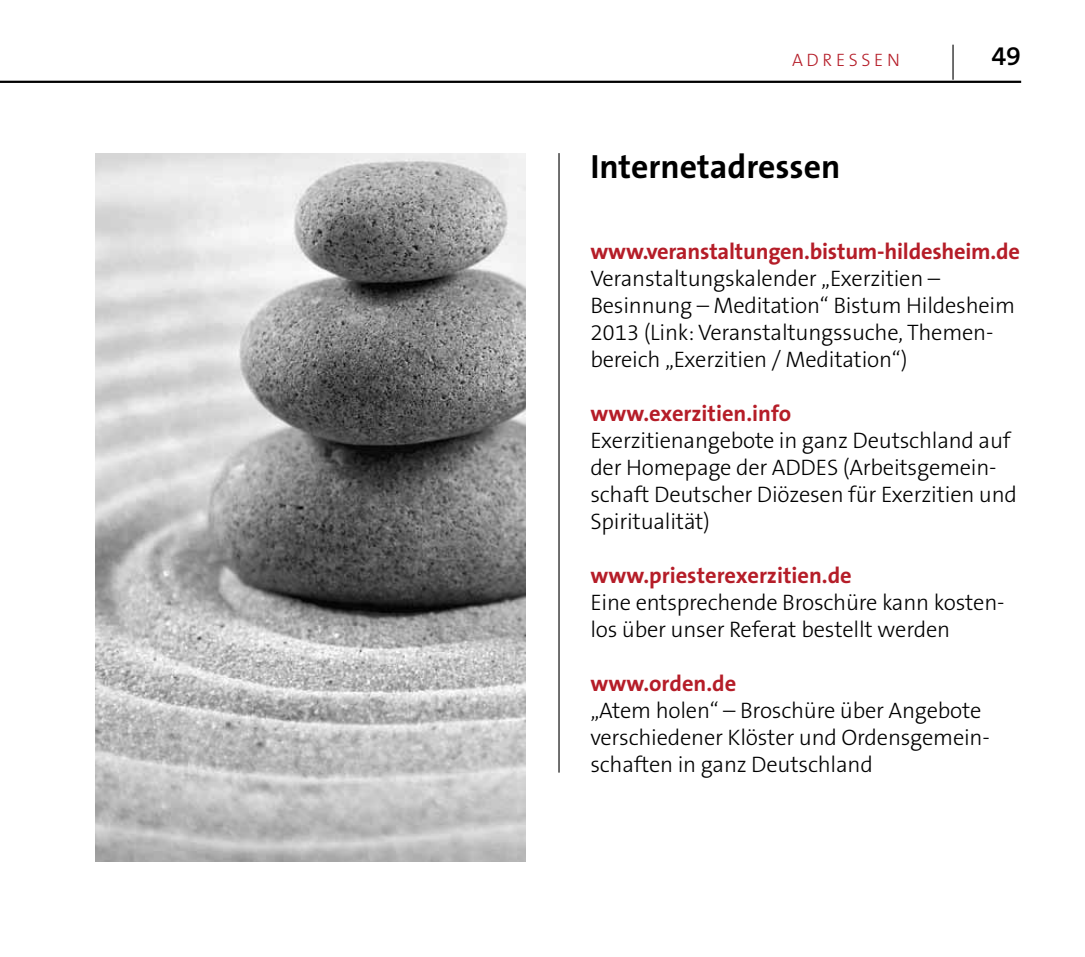
<style>
.page{position:relative;width:1085px;height:957px;background:#fff}
.page>*{position:absolute;margin:0;border:0;box-sizing:border-box;transform-origin:0 0}
.t1{font:700 33.75px "The Sans B7";color:#000}
.t2{font:600 27px "The Sans B6";color:#000}
.t3{font:300 22.5px/27px "The Sans B3";letter-spacing:-.01em;color:#000}
.t4{font:700 22.5px "The Sans B7";letter-spacing:-.005em;color:#b51d28}
.t5{font:300 18px "The Sans B3";color:#b51d28}
</style>
<div class="page">
<hr style="left:0;top:81px;width:1020px;height:2px;background:#000">
<hr style="left:952px;top:45px;width:1px;height:35px;background:#000">
<hr style="left:558px;top:153px;width:1px;height:619px;background:#000">
<img style="left:96px;top:153px;width:429px;height:708px">
<p class="t5" style="left:791px;top:50px;width:15px">adressen</p>
<p class="t2" style="left:991px;top:41px;width:31px">49</p>
<h1 class="t1" style="left:590px;top:149px;width:251px">Internetadressen</h1>
<p class="t4" style="left:590px;top:239px;width:431px">www.veranstaltungen.bistum-hildesheim.de</p>
<p class="t3" style="left:590px;top:266px;width:426px">Veranstaltungskalender „Exerzitien – Besinnung – Meditation“ Bistum Hildesheim 2013 (Link: Veranstaltungssuche, Themen&shy;bereich „Exerzitien / Meditation“)</p>
<p class="t4" style="left:590px;top:401px;width:202px">www.exerzitien.info</p>
<p class="t3" style="left:590px;top:428px;width:428px">Exerzitienangebote in ganz Deutschland auf der Homepage der ADDES (Arbeitsgemein&shy;schaft Deutscher Diözesen für Exerzitien und Spiritualität)</p>
<p class="t4" style="left:590px;top:563px;width:263px">www.priesterexerzitien.de</p>
<p class="t3" style="left:590px;top:590px;width:415px">Eine entsprechende Broschüre kann kosten&shy;los über unser Referat bestellt werden</p>
<p class="t4" style="left:590px;top:671px;width:147px">www.orden.de</p>
<p class="t3" style="left:590px;top:698px;width:401px">„Atem holen“ – Broschüre über Angebote verschiedener Klöster und Ordensgemein&shy;schaften in ganz Deutschland</p>
</div>
